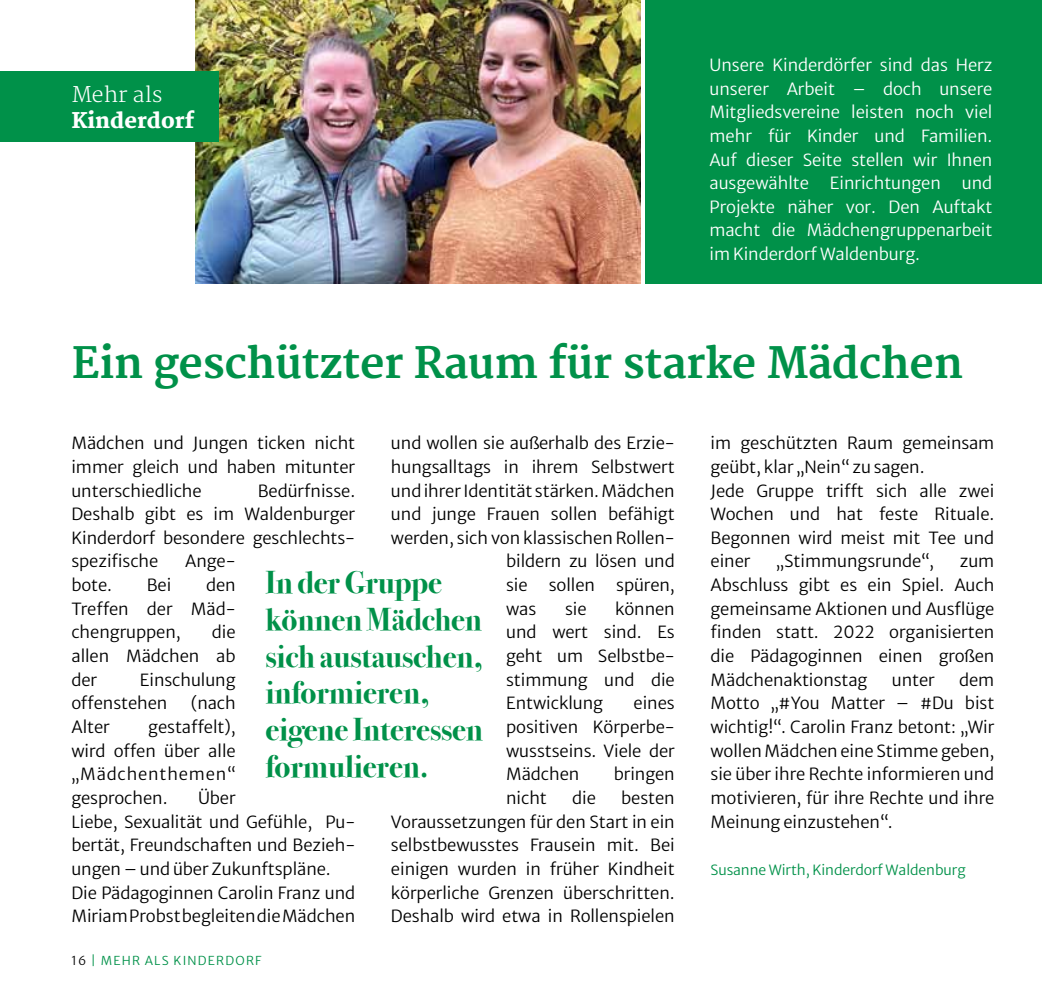
<style>
.page{position:relative;width:1042px;height:993px;background:#fff}
.page>*{position:absolute;margin:0;border:0;box-sizing:border-box;transform-origin:0 0}
.t1{font:700 42px "Merriweather";letter-spacing:-.01em;color:#009149}
.t2{font:700 31.5px/36.8px "Bodoni Svty Two ITCTT";letter-spacing:-.005em;color:#009149}
.t3{font:800 21px "Merriweather";color:#fff}
.t4{font:300 21px "Merriweather";color:#fff}
.t5{font:300 16.62px/23.6px "Merriweather Sans";letter-spacing:-.005em;color:#000;text-align:justify}
.t6{font:300 16.62px/23.6px "Merriweather Sans";letter-spacing:-.005em;color:#fff;text-align:justify}
.t7{font:300 14px "Merriweather Sans";letter-spacing:-.005em;color:#009149}
.t8{font:300 12.25px "Merriweather Sans";letter-spacing:.1em;color:#009149}
.s1{color:#000}
</style>
<div class="page">
<img style="left:195px;top:0;width:445px;height:284px">
<div style="left:0;top:71px;width:218px;height:71px;background:#009149"></div>
<div style="left:645px;top:0;width:397px;height:284px;background:#009149"></div>
<p class="t4" style="left:72px;top:83px;width:92px">Mehr als</p>
<p class="t3" style="left:72px;top:108px;width:124px">Kinderdorf</p>
<p class="t6" style="left:709px;top:51px;width:284px">Unsere Kinderdörfer sind das Herz unserer Arbeit – doch unsere Mitgliedsvereine leisten noch viel mehr für Kinder und Familien.<br>Auf dieser Seite stellen wir Ihnen ausgewählte</p>
<p class="t6" style="left:709px;top:169px;width:284px;text-indent:252px">und Projekte näher vor. Den Auftakt macht die Mädchengruppenarbeit im Kinderdorf Waldenburg.</p>
<p class="t6" style="left:830px;top:169px;width:113px">Einrichtungen</p>
<h1 class="t1" style="left:71px;top:339px;width:893px">Ein geschützter Raum für starke Mädchen</h1>
<p class="t5" style="left:71px;top:429px;width:285px">Mädchen und Jungen ticken nicht immer gleich und haben mitunter unterschiedliche</p>
<p class="t5" style="left:391px;top:429px;width:285px">und wollen sie außerhalb des Erzie-</p>
<p class="t5" style="left:391px;top:453px;width:285px">hungsalltags in ihrem Selbstwert</p>
<p class="t5" style="left:391px;top:476px;width:285px">und ihrer Identität stärken. Mädchen</p>
<p class="t5" style="left:391px;top:500px;width:285px">und junge Frauen sollen befähigt</p>
<p class="t5" style="left:391px;top:524px;width:285px">werden, sich von klassischen Rollen-</p>
<p class="t5" style="left:506px;top:547px;width:170px">bildern zu lösen und</p>
<p class="t5" style="left:506px;top:571px;width:23px">sie</p>
<p class="t5" style="left:549px;top:571px;width:48px">sollen</p>
<p class="t5" style="left:616px;top:571px;width:60px">spüren,</p>
<p class="t5" style="left:506px;top:595px;width:32px">was</p>
<p class="t5" style="left:565px;top:595px;width:23px">sie</p>
<p class="t5" style="left:71px;top:476px;width:285px;text-indent:186px">Bedürfnisse.<br>Deshalb gibt es im Waldenburger Kinderdorf besondere geschlechts&shy;spezifische</p>
<p class="t5" style="left:185px;top:547px;width:52px">Ange-</p>
<h2 class="t2" style="left:265px;top:561px;width:219px">In der Gruppe können Mädchen sich austauschen, informieren, eigene Interessen formulieren.</h2>
<p class="t5" style="left:71px;top:571px;width:166px;text-indent:135px">den Treffen der Mäd&shy;chengruppen,</p>
<p class="t5" style="left:71px;top:571px;width:42px">bote.</p>
<p class="t5" style="left:147px;top:571px;width:26px">Bei</p>
<p class="t5" style="left:506px;top:595px;width:170px;text-indent:109px">können und wert sind. Es geht um Selbstbe&shy;stimmung und die Entwicklung</p>
<p class="t5" style="left:71px;top:618px;width:166px;text-indent:140px">die allen Mädchen ab der</p>
<p class="t5" style="left:71px;top:665px;width:166px;text-indent:68px">Einschulung offenstehen</p>
<p class="t5" style="left:191px;top:689px;width:46px">(nach</p>
<p class="t5" style="left:506px;top:689px;width:170px;text-indent:127px">eines positiven Körperbe&shy;wusstseins. Viele der Mädchen</p>
<p class="t5" style="left:71px;top:713px;width:166px;text-indent:77px">gestaffelt), wird offen über alle „Mädchenthemen“ gesprochen.</p>
<p class="t5" style="left:71px;top:713px;width:40px">Alter</p>
<p class="t5" style="left:614px;top:760px;width:63px">bringen</p>
<p class="t5" style="left:71px;top:784px;width:285px;text-align:left;text-indent:127px">Über<br>Liebe, Sexualität und Gefühle, Pu&shy;bertät, Freundschaften und Bezieh&shy;ungen – und über Zukunftspläne.<br>Die Pädagoginnen Carolin Franz und<br>Miriam Probst begleiten die Mädchen</p>
<p class="t5" style="left:506px;top:784px;width:42px">nicht</p>
<p class="t5" style="left:572px;top:784px;width:25px">die</p>
<p class="t5" style="left:391px;top:784px;width:285px;text-indent:230px">besten Voraussetzungen für den Start in ein selbstbewusstes Frausein mit. Bei einigen wurden in früher Kindheit körperliche Grenzen überschritten.<br>Deshalb wird etwa in Rollenspielen</p>
<p class="t8" style="left:71px;top:949px;width:192px"><span class="s1">16</span> | MEHR ALS KINDERDORF</p>
<p class="t5" style="left:710px;top:429px;width:285px;text-align:left">im geschützten Raum gemeinsam geübt, klar „Nein“ zu sagen.<br>Jede Gruppe trifft sich alle zwei<br>Wochen und hat feste Rituale.<br>Begonnen wird meist mit Tee und einer</p>
<p class="t5" style="left:776px;top:547px;width:159px">„Stimmungsrunde“,</p>
<p class="t5" style="left:710px;top:547px;width:285px;text-indent:249px">zum Abschluss gibt es ein Spiel. Auch gemeinsame Aktionen und Ausflüge finden statt. 2022 organisierten die Pädagoginnen einen großen Mädchenaktionstag</p>
<p class="t5" style="left:710px;top:665px;width:285px;text-indent:248px">dem Motto „#You Matter – #Du bist wichtig!“. Carolin Franz betont: „Wir wollen Mädchen eine Stimme geben, sie über ihre Rechte informieren und motivieren, für ihre Rechte und ihre Meinung einzustehen“.</p>
<p class="t7" style="left:710px;top:857px;width:257px">Susanne Wirth, Kinderdorf Waldenburg</p>
<p class="t5" style="left:892px;top:665px;width:45px">unter</p>
</div>
